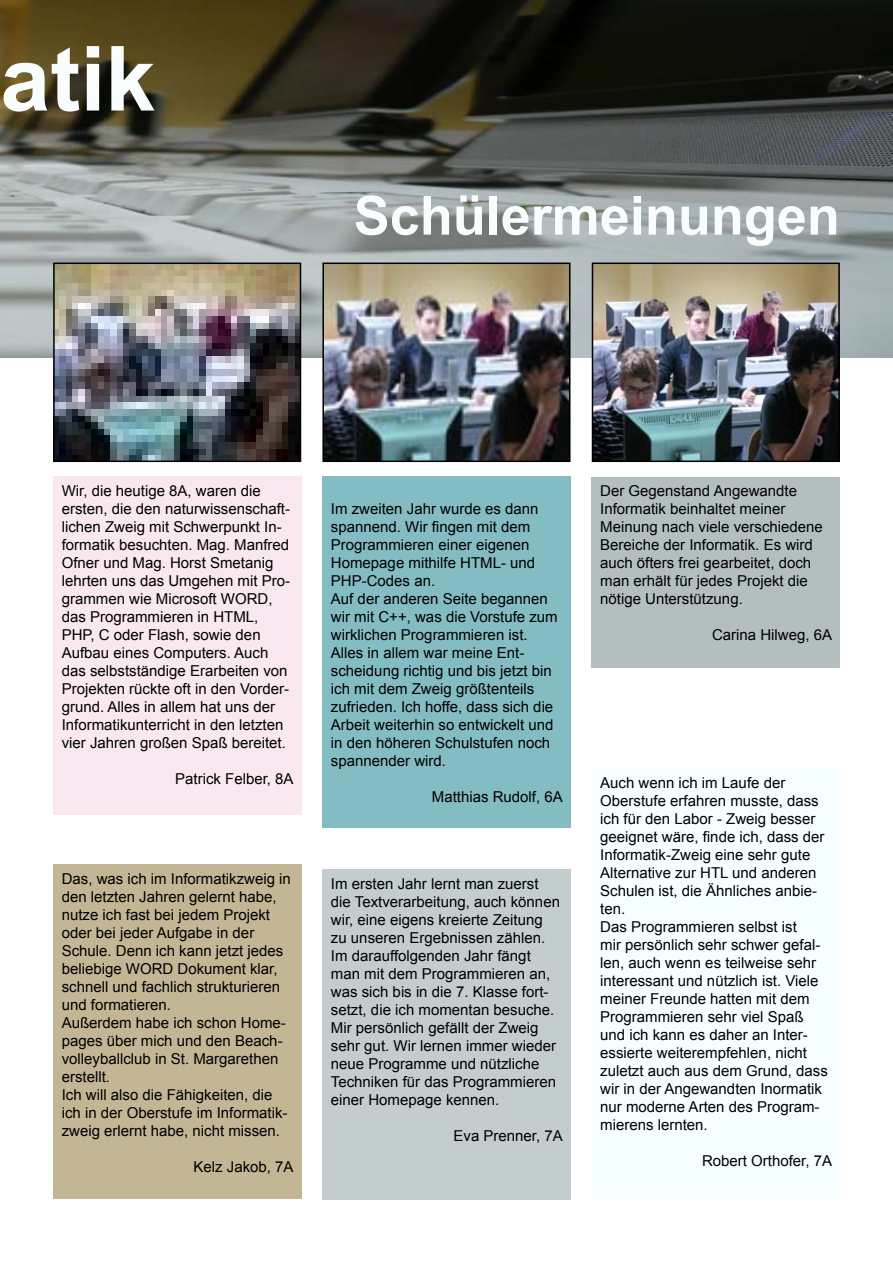
<style>
.page{position:relative;width:893px;height:1263px;background:#fff}
.page>*{position:absolute;margin:0;border:0;box-sizing:border-box;transform-origin:0 0}
.t1{font:700 90px "Arial";color:#f9fdfe}
.t2{font:700 54px "Arial";color:#f9fdfe}
.t3{font:15px/18px "Arial";color:#000}
</style>
<div class="page">
<img style="left:0;top:0;width:893px;height:357px">
<div style="left:592px;top:477px;width:248px;height:190px;background:#b3bfbf"></div>
<div style="left:322px;top:477px;width:248px;height:351px;background:#83bcc3"></div>
<div style="left:53px;top:865px;width:248px;height:334px;background:#c3b694"></div>
<div style="left:53px;top:477px;width:248px;height:338px;background:#f9e8f0"></div>
<div style="left:322px;top:869px;width:248px;height:330px;background:#c3cdce"></div>
<div style="left:592px;top:768px;width:248px;height:431px;background:#f6ffff"></div>
<img style="left:595px;top:266px;width:242px;height:193px">
<div style="left:592px;top:263px;width:248px;height:199px;border:2px solid #000"></div>
<img style="left:325px;top:266px;width:242px;height:193px">
<div style="left:322px;top:263px;width:248px;height:199px;border:2px solid #000"></div>
<img style="left:56px;top:266px;width:242px;height:193px">
<div style="left:53px;top:263px;width:248px;height:199px;border:2px solid #000"></div>
<h1 class="t1" style="left:0;top:20px;width:157px">atik</h1>
<h2 class="t2" style="left:354px;top:180px;width:488px">Schülermeinungen</h2>
<p class="t3" style="left:62px;top:482px;width:230px">Wir, die heutige 8A, waren die ersten, die den naturwissenschaft&shy;lichen Zweig mit Schwerpunkt In&shy;formatik besuchten. Mag. Manfred<br>Ofner und Mag. Horst Smetanig lehrten uns das Umgehen mit Pro&shy;grammen wie Microsoft WORD, das Programmieren in HTML,<br>PHP, C oder Flash, sowie den<br>Aufbau eines Computers. Auch das selbstständige Erarbeiten von<br>Projekten rückte oft in den Vorder&shy;grund. Alles in allem hat uns der<br>Informatikunterricht in den letzten vier Jahren großen Spaß bereitet.</p>
<p class="t3" style="left:175px;top:770px;width:120px">Patrick Felber, 8A</p>
<p class="t3" style="left:62px;top:870px;width:231px">Das, was ich im Informatikzweig in den letzten Jahren gelernt habe, nutze ich fast bei jedem Projekt oder bei jeder Aufgabe in der<br>Schule. Denn ich kann jetzt jedes beliebige WORD Dokument klar, schnell und fachlich strukturieren und formatieren.<br>Außerdem habe ich schon Home&shy;pages über mich und den Beach&shy;volleyballclub in St. Margarethen erstellt.<br>Ich will also die Fähigkeiten, die ich in der Oberstufe im Informatik&shy;zweig erlernt habe, nicht missen.</p>
<p class="t3" style="left:193px;top:1158px;width:102px">Kelz Jakob, 7A</p>
<p class="t3" style="left:331px;top:500px;width:228px">Im zweiten Jahr wurde es dann spannend. Wir fingen mit dem<br>Programmieren einer eigenen<br>Homepage mithilfe HTML- und<br>PHP-Codes an.<br>Auf der anderen Seite begannen wir mit C++, was die Vorstufe zum wirklichen Programmieren ist.<br>Alles in allem war meine Ent&shy;scheidung richtig und bis jetzt bin ich mit dem Zweig größtenteils zufrieden. Ich hoffe, dass sich die<br>Arbeit weiterhin so entwickelt und in den höheren Schulstufen noch spannender wird.</p>
<p class="t3" style="left:432px;top:788px;width:132px">Matthias Rudolf, 6A</p>
<p class="t3" style="left:331px;top:874px;width:231px">Im ersten Jahr lernt man zuerst die Textverarbeitung, auch können wir, eine eigens kreierte Zeitung zu unseren Ergebnissen zählen.<br>Im darauffolgenden Jahr fängt man mit dem Programmieren an, was sich bis in die 7. Klasse fort&shy;setzt, die ich momentan besuche.<br>Mir persönlich gefällt der Zweig sehr gut. Wir lernen immer wieder neue Programme und nützliche<br>Techniken für das Programmieren einer Homepage kennen.</p>
<p class="t3" style="left:454px;top:1126px;width:111px">Eva Prenner, 7A</p>
<p class="t3" style="left:600px;top:482px;width:224px">Der Gegenstand Angewandte<br>Informatik beinhaltet meiner<br>Meinung nach viele verschiedene<br>Bereiche der Informatik. Es wird auch öfters frei gearbeitet, doch man erhält für jedes Projekt die nötige Unterstützung.</p>
<p class="t3" style="left:712px;top:626px;width:122px">Carina Hilweg, 6A</p>
<p class="t3" style="left:600px;top:774px;width:229px">Auch wenn ich im Laufe der<br>Oberstufe erfahren musste, dass ich für den Labor - Zweig besser geeignet wäre, finde ich, dass der<br>Informatik-Zweig eine sehr gute<br>Alternative zur HTL und anderen<br>Schulen ist, die Ähnliches anbie&shy;ten.<br>Das Programmieren selbst ist<br>mir persönlich sehr schwer gefal&shy;len, auch wenn es teilweise sehr interessant und nützlich ist. Viele meiner Freunde hatten mit dem<br>Programmieren sehr viel Spaß und ich kann es daher an Inter&shy;essierte weiterempfehlen, nicht zuletzt auch aus dem Grund, dass wir in der Angewandten Inormatik nur moderne Arten des Program&shy;mierens lernten.</p>
<p class="t3" style="left:702px;top:1152px;width:132px">Robert Orthofer, 7A</p>
</div>
